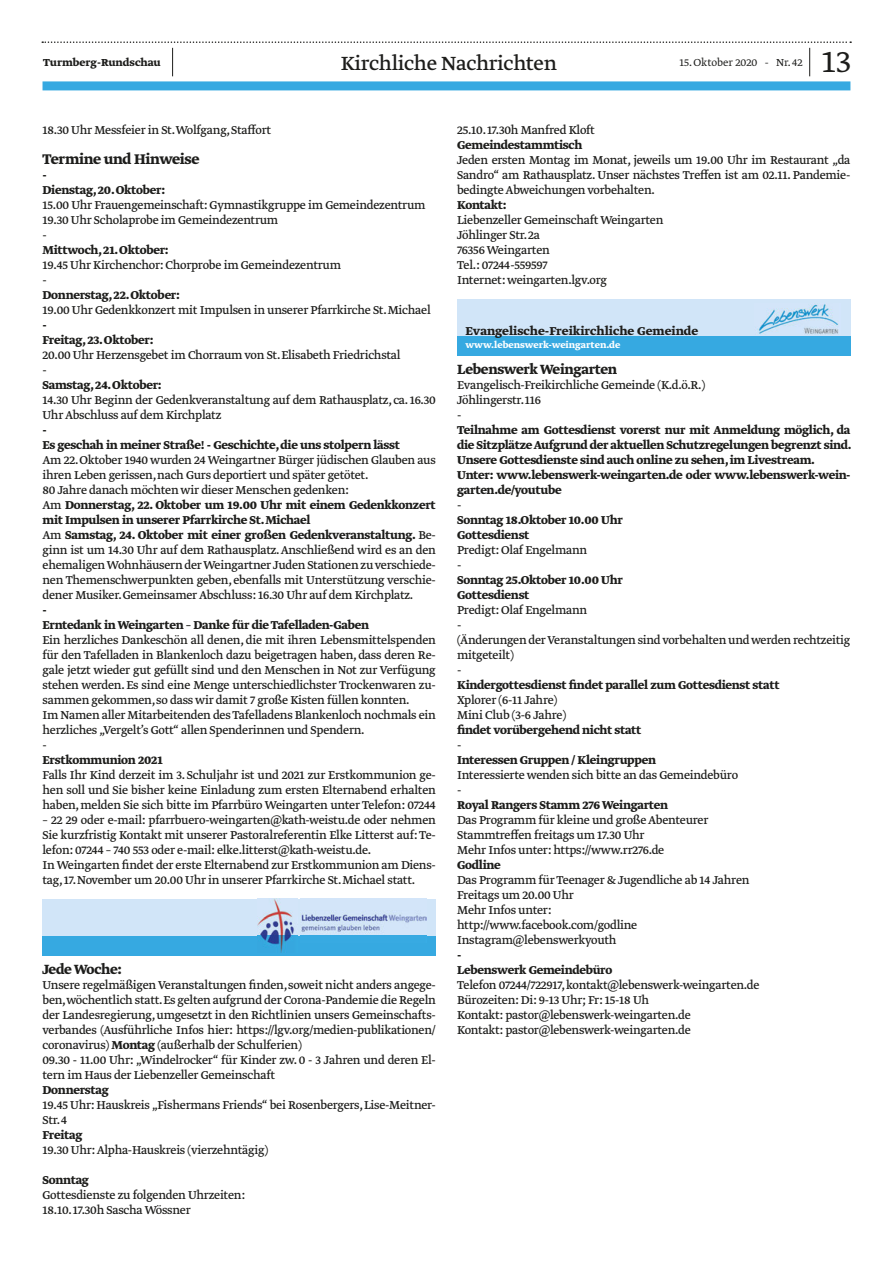
<style>
.page{position:relative;width:893px;height:1263px;background:#fff}
.page>*{position:absolute;margin:0;border:0;box-sizing:border-box;transform-origin:0 0}
.t1{font:300 36px "Greta Text Std";color:#1d1d1b}
.t2{font:22.5px "Greta Text Std";letter-spacing:-.015em;color:#1d1d1b}
.t3{font:700 16.5px "Greta Text Std";letter-spacing:-.02em;color:#1d1d1b}
.t4{font:700 15.75px "Greta Text Std";letter-spacing:-.02em;color:#1d1d1b}
.t5{font:13.5px/15px "Greta Text Std";letter-spacing:-.02em;color:#1d1d1b}
.t6{font:700 13.5px/15px "Greta Text Std";letter-spacing:-.02em;color:#1d1d1b}
.t7{font:700 13.5px "Greta Text Std";color:#1d1d1b}
.t8{font:300 12px "Greta Text Std";color:#1d1d1b}
.t9{font:700 12px "Greta Text Std";color:#1d1d1b}
.t10{font:700 10.5px "Greta Text Std";color:#fff}
.s1{font-weight:700}
</style>
<div class="page">
<svg style="left:42px;top:41px;width:809px;height:35px"></svg>
<div style="left:43px;top:81px;width:807px;height:9px;background:#36a9e1"></div>
<div style="left:43px;top:898px;width:393px;height:57px;background:#d1e5f8"></div>
<div style="left:43px;top:935px;width:393px;height:20px;background:#36a9e1"></div>
<img style="left:257px;top:899px;width:37px;height:54px">
<img style="left:301px;top:914px;width:125px;height:18px">
<div style="left:457px;top:299px;width:393px;height:57px;background:#d1e5f8"></div>
<div style="left:457px;top:336px;width:393px;height:20px;background:#36a9e1"></div>
<img style="left:757px;top:304px;width:82px;height:31px">
<p class="t9" style="left:43px;top:56px;width:119px">Turmberg-Rundschau</p>
<h2 class="t2" style="left:341px;top:50px;width:217px">Kirchliche Nachrichten</h2>
<p class="t8" style="left:679px;top:56px;width:125px">15. Oktober 2020 - Nr. 42</p>
<h1 class="t1" style="left:822px;top:41px;width:31px">13</h1>
<p class="t5" style="left:43px;top:123px;width:230px">18.30 Uhr Messfeier in St.Wolfgang, Staffort</p>
<p class="t3" style="left:43px;top:149px;width:158px">Termine und Hinweise</p>
<p class="t6" style="left:43px;top:168px;width:124px">-<br>Dienstag, 20. Oktober:</p>
<p class="t5" style="left:43px;top:198px;width:384px">15.00 Uhr Frauengemeinschaft: Gymnastikgruppe im Gemeindezentrum<br>19.30 Uhr Scholaprobe im Gemeindezentrum<br>-</p>
<p class="t6" style="left:43px;top:243px;width:128px">Mittwoch, 21. Oktober:</p>
<p class="t5" style="left:43px;top:258px;width:300px">19.45 Uhr Kirchenchor: Chorprobe im Gemeindezentrum -</p>
<p class="t6" style="left:43px;top:288px;width:139px">Donnerstag, 22. Oktober:</p>
<p class="t5" style="left:43px;top:303px;width:390px">19.00 Uhr Gedenkkonzert mit Impulsen in unserer Pfarrkirche St. Michael</p>
<p class="t6" style="left:43px;top:318px;width:112px">-<br>Freitag, 23. Oktober:</p>
<p class="t5" style="left:43px;top:348px;width:360px">20.00 Uhr Herzensgebet im Chorraum von St. Elisabeth Friedrichstal -</p>
<p class="t6" style="left:43px;top:378px;width:121px">Samstag, 24. Oktober:</p>
<p class="t5" style="left:43px;top:393px;width:395px">14.30 Uhr Beginn der Gedenkveranstaltung auf dem Rathausplatz, ca. 16.30<br>Uhr Abschluss auf dem Kirchplatz</p>
<p class="t6" style="left:43px;top:423px;width:359px">-<br>Es geschah in meiner Straße! - Geschichte, die uns stolpern lässt</p>
<p class="t5" style="left:43px;top:453px;width:395px">Am 22. Oktober 1940 wurden 24 Weingartner Bürger jüdischen Glauben aus ihren Leben gerissen, nach Gurs deportiert und später getötet.<br>80 Jahre danach möchten wir dieser Menschen gedenken:<br>Am <span class="s1">Donnerstag, 22. Oktober um 19.00 Uhr mit einem Gedenkkonzert mit Impulsen in unserer Pfarrkirche St. Michael<br></span>Am <span class="s1">Samstag, 24. Oktober mit einer großen Gedenkveranstaltung.</span> Be&shy;ginn ist um 14.30 Uhr auf dem Rathausplatz. Anschließend wird es an den ehemaligen Wohnhäusern der Weingartner Juden Stationen zu verschiede&shy;nen Themenschwerpunkten geben, ebenfalls mit Unterstützung verschie&shy;dener Musiker. Gemeinsamer Abschluss: 16.30 Uhr auf dem Kirchplatz.</p>
<p class="t6" style="left:43px;top:603px;width:328px">-<br>Erntedank in Weingarten – Danke für die Tafelladen-Gaben</p>
<p class="t5" style="left:43px;top:633px;width:395px">Ein herzliches Dankeschön all denen, die mit ihren Lebensmittelspenden für den Tafelladen in Blankenloch dazu beigetragen haben, dass deren Re&shy;gale jetzt wieder gut gefüllt sind und den Menschen in Not zur Verfügung stehen werden. Es sind eine Menge unterschiedlichster Trockenwaren zu&shy;sammen gekommen, so dass wir damit 7 große Kisten füllen konnten.<br>Im Namen aller Mitarbeitenden des Tafelladens Blankenloch nochmals ein herzliches „Vergelt’s Gott“ allen Spenderinnen und Spendern.<br>-</p>
<p class="t6" style="left:43px;top:753px;width:122px">Erstkommunion 2021</p>
<p class="t5" style="left:43px;top:768px;width:395px;text-align:justify">Falls Ihr Kind derzeit im 3. Schuljahr ist und 2021 zur Erstkommunion ge&shy;hen soll und Sie bisher keine Einladung zum ersten Elternabend erhalten haben, melden Sie sich bitte im Pfarrbüro Weingarten unter Telefon: 07244</p>
<p class="t5" style="left:43px;top:813px;width:395px">– 22 29 oder e-mail: pfarrbuero-weingarten@kath-weistu.de oder nehmen Sie kurzfristig Kontakt mit unserer Pastoralreferentin Elke Litterst auf: Te&shy;lefon: 07244 – 740 553 oder e-mail: elke.litterst@kath-weistu.de.<br>In Weingarten findet der erste Elternabend zur Erstkommunion am Diens&shy;tag, 17. November um 20.00 Uhr in unserer Pfarrkirche St. Michael statt.</p>
<p class="t4" style="left:43px;top:960px;width:81px">Jede Woche:</p>
<p class="t5" style="left:43px;top:978px;width:395px">Unsere regelmäßigen Veranstaltungen finden, soweit nicht anders angege&shy;ben,wöchentlich statt.Es gelten aufgrund der Corona-Pandemie die Regeln der Landesregierung, umgesetzt in den Richtlinien unsers Gemeinschafts&shy;verbandes (Ausführliche Infos hier: https://lgv.org/medien-publikationen/ coronavirus) <span class="s1">Montag</span> (außerhalb der Schulferien)<br>09.30 - 11.00 Uhr: „Windelrocker“ für Kinder zw. 0 - 3 Jahren und deren El&shy;tern im Haus der Liebenzeller Gemeinschaft</p>
<p class="t6" style="left:43px;top:1083px;width:68px">Donnerstag</p>
<p class="t5" style="left:43px;top:1098px;width:395px">19.45 Uhr: Hauskreis „Fishermans Friends“ bei Rosenbergers, Lise-Meitner-<br>Str. 4</p>
<p class="t6" style="left:43px;top:1128px;width:42px">Freitag</p>
<p class="t5" style="left:43px;top:1143px;width:227px">19.30 Uhr: Alpha-Hauskreis (vierzehntägig)</p>
<p class="t6" style="left:43px;top:1173px;width:48px">Sonntag</p>
<p class="t5" style="left:43px;top:1188px;width:204px">Gottesdienste zu folgenden Uhrzeiten:<br>18.10. 17.30h Sascha Wössner</p>
<p class="t5" style="left:457px;top:123px;width:139px">25.10. 17.30h Manfred Kloft</p>
<p class="t6" style="left:457px;top:138px;width:127px">Gemeindestammtisch</p>
<p class="t5" style="left:457px;top:153px;width:395px;text-align:justify">Jeden ersten Montag im Monat, jeweils um 19.00 Uhr im Restaurant „da Sandro“ am Rathausplatz. Unser nächstes Treffen ist am 02.11. Pandemie&shy;bedingte Abweichungen vorbehalten.</p>
<p class="t6" style="left:457px;top:198px;width:51px">Kontakt:</p>
<p class="t5" style="left:457px;top:213px;width:208px">Liebenzeller Gemeinschaft Weingarten<br>Jöhlinger Str. 2a<br>76356 Weingarten<br>Tel.: 07244-559597<br>Internet: weingarten.lgv.org</p>
<p class="t7" style="left:465px;top:323px;width:234px">Evangelische-Freikirchliche Gemeinde</p>
<p class="t10" style="left:465px;top:339px;width:157px">www.lebenswerk-weingarten.de</p>
<p class="t4" style="left:457px;top:360px;width:162px">Lebenswerk Weingarten</p>
<p class="t5" style="left:457px;top:378px;width:250px">Evangelisch-Freikirchliche Gemeinde (K.d.ö.R.)<br>Jöhlingerstr. 116<br>-</p>
<p class="t6" style="left:457px;top:423px;width:396px">Teilnahme am Gottesdienst vorerst nur mit Anmeldung möglich, da die Sitzplätze Aufgrund der aktuellen Schutzregelungen begrenzt sind.<br>Unsere Gottesdienste sind auch online zu sehen, im Livestream.<br>Unter: www.lebenswerk-weingarten.de oder www.lebenswerk-wein&shy;garten.de/youtube</p>
<p class="t5" style="left:457px;top:498px;width:6px">-</p>
<p class="t6" style="left:457px;top:513px;width:167px">Sonntag 18.Oktober 10.00 Uhr<br>Gottesdienst</p>
<p class="t5" style="left:457px;top:543px;width:132px">Predigt: Olaf Engelmann -</p>
<p class="t6" style="left:457px;top:573px;width:167px">Sonntag 25.Oktober 10.00 Uhr<br>Gottesdienst</p>
<p class="t5" style="left:457px;top:603px;width:395px">Predigt: Olaf Engelmann<br>-<br>(Änderungen der Veranstaltungen sind vorbehalten und werden rechtzeitig mitgeteilt)<br>-</p>
<p class="t6" style="left:457px;top:678px;width:324px">Kindergottesdienst findet parallel zum Gottesdienst statt</p>
<p class="t5" style="left:457px;top:693px;width:111px">Xplorer (6-11 Jahre)<br>Mini Club (3-6 Jahre)</p>
<p class="t6" style="left:457px;top:723px;width:186px">findet vorübergehend nicht statt</p>
<p class="t5" style="left:457px;top:738px;width:6px">-</p>
<p class="t6" style="left:457px;top:753px;width:200px">Interessen Gruppen / Kleingruppen</p>
<p class="t5" style="left:457px;top:768px;width:282px">Interessierte wenden sich bitte an das Gemeindebüro -</p>
<p class="t6" style="left:457px;top:798px;width:213px">Royal Rangers Stamm 276 Weingarten</p>
<p class="t5" style="left:457px;top:813px;width:253px">Das Programm für kleine und große Abenteurer<br>Stammtreffen freitags um 17.30 Uhr<br>Mehr Infos unter: https://www.rr276.de</p>
<p class="t6" style="left:457px;top:858px;width:45px">Godline</p>
<p class="t5" style="left:457px;top:873px;width:294px">Das Programm für Teenager &amp; Jugendliche ab 14 Jahren<br>Freitags um 20.00 Uhr<br>Mehr Infos unter:<br>http://www.facebook.com/godline<br>Instagram@lebenswerkyouth</p>
<p class="t6" style="left:457px;top:948px;width:157px">-<br>Lebenswerk Gemeindebüro</p>
<p class="t5" style="left:457px;top:978px;width:304px">Telefon 07244/722917, kontakt@lebenswerk-weingarten.de Bürozeiten: Di: 9-13 Uhr; Fr: 15-18 Uh<br>Kontakt: pastor@lebenswerk-weingarten.de<br>Kontakt: pastor@lebenswerk-weingarten.de</p>
</div>
